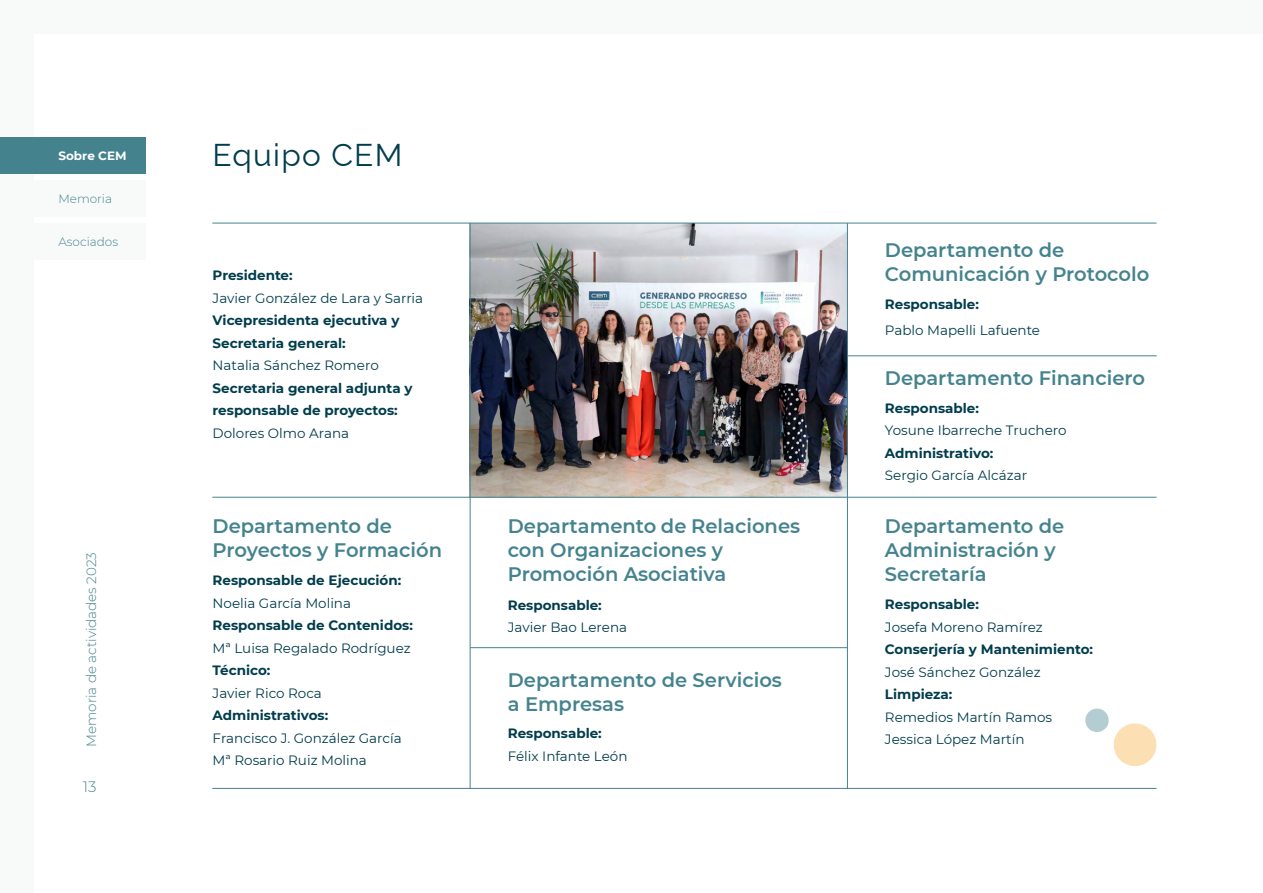
<style>
.page{position:relative;width:1263px;height:893px;background:#fff}
.page>*{position:absolute;margin:0;border:0;box-sizing:border-box;transform-origin:0 0}
.t1{font:31.5px "Raleway";letter-spacing:.04em;color:#003d4c}
.t2{font:600 19.5px/24px "Montserrat";color:#44838e}
.t3{font:300 15px "Montserrat";color:#44838e}
.t4{font:13.5px/22.5px "Montserrat";color:#003d4c}
.t5{font:700 13.5px/22.5px "Montserrat";color:#003d4c}
.t6{font:300 13.5px "Montserrat";color:#44838e}
.t7{font:300 12px "Montserrat";color:#44838e}
.t8{font:700 12px "Montserrat";color:#fff}
</style>
<div class="page">
<div style="left:0;top:0;width:1263px;height:34px;background:#f8fafa"></div>
<div style="left:0;top:0;width:34px;height:893px;background:#f8fafa"></div>
<div style="left:0;top:223px;width:90px;height:37px;background:#f8fafa"></div>
<div style="left:58px;top:223px;width:88px;height:37px;background:#f8fafa"></div>
<div style="left:0;top:180px;width:85px;height:37px;background:#f8fafa"></div>
<div style="left:58px;top:180px;width:88px;height:37px;background:#f8fafa"></div>
<div style="left:0;top:137px;width:133px;height:37px;background:#44838e"></div>
<div style="left:58px;top:137px;width:88px;height:37px;background:#44838e"></div>
<img style="left:471px;top:224px;width:376px;height:273px">
<hr style="left:213px;top:788px;width:943px;height:1px;background:#44838e">
<hr style="left:470px;top:223px;width:1px;height:565px;background:#44838e">
<hr style="left:213px;top:223px;width:943px;height:1px;background:#44838e">
<hr style="left:213px;top:497px;width:943px;height:1px;background:#44838e">
<hr style="left:471px;top:647px;width:377px;height:1px;background:#44838e">
<hr style="left:848px;top:356px;width:308px;height:1px;background:#44838e">
<svg style="left:1085px;top:708px;width:72px;height:59px"></svg>
<hr style="left:847px;top:224px;width:1px;height:565px;background:#44838e">
<p class="t8" style="left:58px;top:147px;width:70px">Sobre CEM</p>
<h1 class="t1" style="left:213px;top:130px;width:191px">Equipo CEM</h1>
<p class="t7" style="left:58px;top:190px;width:55px">Memoria</p>
<p class="t7" style="left:58px;top:233px;width:61px">Asociados</p>
<p class="t6" style="left:82px;top:747px;width:197px;rotate:-90deg">Memoria de actividades 2023</p>
<p class="t3" style="left:83px;top:776px;width:15px">13</p>
<p class="t5" style="left:213px;top:264px;width:82px">Presidente:</p>
<p class="t4" style="left:213px;top:286px;width:212px">Javier González de Lara y Sarria</p>
<p class="t5" style="left:213px;top:309px;width:188px">Vicepresidenta ejecutiva y<br>Secretaria general:</p>
<p class="t4" style="left:213px;top:354px;width:168px">Natalia Sánchez Romero</p>
<p class="t5" style="left:213px;top:376px;width:201px">Secretaria general adjunta y responsable de proyectos:</p>
<p class="t4" style="left:213px;top:421px;width:138px">Dolores Olmo Arana</p>
<h2 class="t2" style="left:213px;top:513px;width:231px">Departamento de<br>Proyectos y Formación</h2>
<p class="t5" style="left:213px;top:569px;width:190px">Responsable de Ejecución:</p>
<p class="t4" style="left:213px;top:591px;width:140px">Noelia García Molina</p>
<p class="t5" style="left:213px;top:614px;width:202px">Responsable de Contenidos:</p>
<p class="t4" style="left:213px;top:636px;width:200px">Mª Luisa Regalado Rodríguez</p>
<p class="t5" style="left:213px;top:659px;width:59px">Técnico:</p>
<p class="t4" style="left:213px;top:681px;width:111px">Javier Rico Roca</p>
<p class="t5" style="left:213px;top:704px;width:117px">Administrativos:</p>
<p class="t4" style="left:213px;top:726px;width:191px">Francisco J. González García<br>Mª Rosario Ruiz Molina</p>
<h2 class="t2" style="left:508px;top:513px;width:294px">Departamento de Relaciones con Organizaciones y<br>Promoción Asociativa</h2>
<p class="t5" style="left:508px;top:593px;width:96px">Responsable:</p>
<p class="t4" style="left:508px;top:616px;width:121px">Javier Bao Lerena</p>
<h2 class="t2" style="left:508px;top:667px;width:276px">Departamento de Servicios a Empresas</h2>
<p class="t5" style="left:508px;top:722px;width:96px">Responsable:</p>
<p class="t4" style="left:508px;top:744px;width:121px">Félix Infante León</p>
<h2 class="t2" style="left:885px;top:237px;width:266px">Departamento de<br>Comunicación y Protocolo</h2>
<p class="t5" style="left:885px;top:292px;width:96px">Responsable:</p>
<p class="t4" style="left:885px;top:319px;width:157px">Pablo Mapelli Lafuente</p>
<h2 class="t2" style="left:885px;top:365px;width:262px">Departamento Financiero</h2>
<p class="t5" style="left:885px;top:396px;width:96px">Responsable:</p>
<p class="t4" style="left:885px;top:418px;width:183px">Yosune Ibarreche Truchero</p>
<p class="t5" style="left:885px;top:441px;width:110px">Administrativo:</p>
<p class="t4" style="left:885px;top:464px;width:144px">Sergio García Alcázar</p>
<h2 class="t2" style="left:885px;top:513px;width:181px">Departamento de<br>Administración y<br>Secretaría</h2>
<p class="t5" style="left:885px;top:593px;width:96px">Responsable:</p>
<p class="t4" style="left:885px;top:615px;width:159px">Josefa Moreno Ramírez</p>
<p class="t5" style="left:885px;top:638px;width:210px">Conserjería y Mantenimiento:</p>
<p class="t4" style="left:885px;top:660px;width:157px">José Sánchez González</p>
<p class="t5" style="left:885px;top:683px;width:69px">Limpieza:</p>
<p class="t4" style="left:885px;top:705px;width:169px">Remedios Martín Ramos<br>Jessica López Martín</p>
</div>
